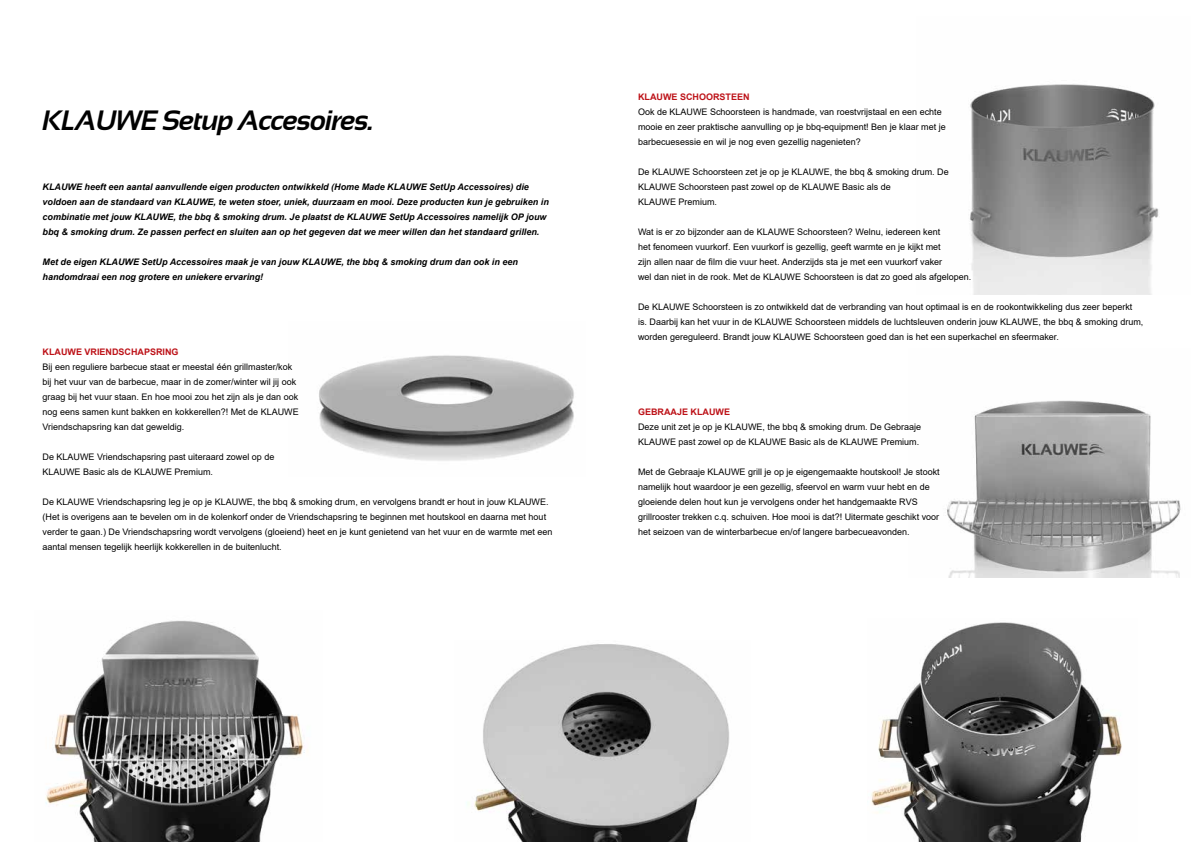
<style>
.page{position:relative;width:1191px;height:842px;background:#fff}
.page>*{position:absolute;margin:0;border:0;box-sizing:border-box;transform-origin:0 0}
.t1{font:italic 700 28px "Sansation";letter-spacing:-.03em;color:#000}
.t2{font:9px/15px "Arial";color:#000}
.t3{font:italic 700 9px/15px "Arial";color:#000}
.t4{font:700 9px "Arial";color:#bd1218}
</style>
<div class="page">
<img style="left:871px;top:622px;width:251px;height:220px">
<img style="left:947px;top:400px;width:234px;height:177px">
<img style="left:319px;top:355px;width:255px;height:106px">
<img style="left:970px;top:84px;width:189px;height:211px">
<img style="left:466px;top:644px;width:264px;height:198px">
<img style="left:46px;top:620px;width:262px;height:222px">
<h1 class="t1" style="left:43px;top:105px;width:333px">KLAUWE Setup Accesoires.</h1>
<p class="t3" style="left:43px;top:180px;width:508px">KLAUWE heeft een aantal aanvullende eigen producten ontwikkeld (Home Made KLAUWE SetUp Accessoires) die voldoen aan de standaard van KLAUWE, te weten stoer, uniek, duurzaam en mooi. Deze producten kun je gebruiken in combinatie met jouw KLAUWE, the bbq &amp; smoking drum. Je plaatst de KLAUWE SetUp Accessoires namelijk OP jouw bbq &amp; smoking drum. Ze passen perfect en sluiten aan op het gegeven dat we meer willen dan het standaard grillen.</p>
<p class="t3" style="left:43px;top:255px;width:477px">Met de eigen KLAUWE SetUp Accessoires maak je van jouw KLAUWE, the bbq &amp; smoking drum dan ook in een handomdraai een nog grotere en uniekere ervaring!</p>
<p class="t4" style="left:43px;top:346px;width:137px">KLAUWE VRIENDSCHAPSRING</p>
<p class="t2" style="left:43px;top:359px;width:258px">Bij een reguliere barbecue staat er meestal één grillmaster/kok bij het vuur van de barbecue, maar in de zomer/winter wil jij ook graag bij het vuur staan. En hoe mooi zou het zijn als je dan ook nog eens samen kunt bakken en kokkerellen?! Met de KLAUWE Vriendschapsring kan dat geweldig.</p>
<p class="t2" style="left:43px;top:449px;width:233px">De KLAUWE Vriendschapsring past uiteraard zowel op de<br>KLAUWE Basic als de KLAUWE Premium.</p>
<p class="t2" style="left:43px;top:494px;width:511px">De KLAUWE Vriendschapsring leg je op je KLAUWE, the bbq &amp; smoking drum, en vervolgens brandt er hout in jouw KLAUWE. (Het is overigens aan te bevelen om in de kolenkorf onder de Vriendschapsring te beginnen met houtskool en daarna met hout verder te gaan.) De Vriendschapsring wordt vervolgens (gloeiend) heet en je kunt genietend van het vuur en de warmte met een aantal mensen tegelijk heerlijk kokkerellen in de buitenlucht.</p>
<p class="t4" style="left:638px;top:91px;width:113px">KLAUWE SCHOORSTEEN</p>
<p class="t2" style="left:638px;top:104px;width:309px">Ook de KLAUWE Schoorsteen is handmade, van roestvrijstaal en een echte mooie en zeer praktische aanvulling op je bbq-equipment! Ben je klaar met je barbecuesessie en wil je nog even gezellig nagenieten?</p>
<p class="t2" style="left:638px;top:164px;width:312px">De KLAUWE Schoorsteen zet je op je KLAUWE, the bbq &amp; smoking drum. De<br>KLAUWE Schoorsteen past zowel op de KLAUWE Basic als de<br>KLAUWE Premium.</p>
<p class="t2" style="left:638px;top:224px;width:335px">Wat is er zo bijzonder aan de KLAUWE Schoorsteen? Welnu, iedereen kent<br>het fenomeen vuurkorf. Een vuurkorf is gezellig, geeft warmte en je kijkt met<br>zijn allen naar de film die vuur heet. Anderzijds sta je met een vuurkorf vaker<br>wel dan niet in de rook. Met de KLAUWE Schoorsteen is dat zo goed als afgelopen.</p>
<p class="t2" style="left:638px;top:299px;width:507px">De KLAUWE Schoorsteen is zo ontwikkeld dat de verbranding van hout optimaal is en de rookontwikkeling dus zeer beperkt is. Daarbij kan het vuur in de KLAUWE Schoorsteen middels de luchtsleuven onderin jouw KLAUWE, the bbq &amp; smoking drum, worden gereguleerd. Brandt jouw KLAUWE Schoorsteen goed dan is het een superkachel en sfeermaker.</p>
<p class="t4" style="left:638px;top:406px;width:93px">GEBRAAJE KLAUWE</p>
<p class="t2" style="left:638px;top:419px;width:285px">Deze unit zet je op je KLAUWE, the bbq &amp; smoking drum. De Gebraaje<br>KLAUWE past zowel op de KLAUWE Basic als de KLAUWE Premium.</p>
<p class="t2" style="left:638px;top:464px;width:303px">Met de Gebraaje KLAUWE grill je op je eigengemaakte houtskool! Je stookt namelijk hout waardoor je een gezellig, sfeervol en warm vuur hebt en de gloeiende delen hout kun je vervolgens onder het handgemaakte RVS grillrooster trekken c.q. schuiven. Hoe mooi is dat?! Uitermate geschikt voor het seizoen van de winterbarbecue en/of langere barbecueavonden.</p>
</div>
